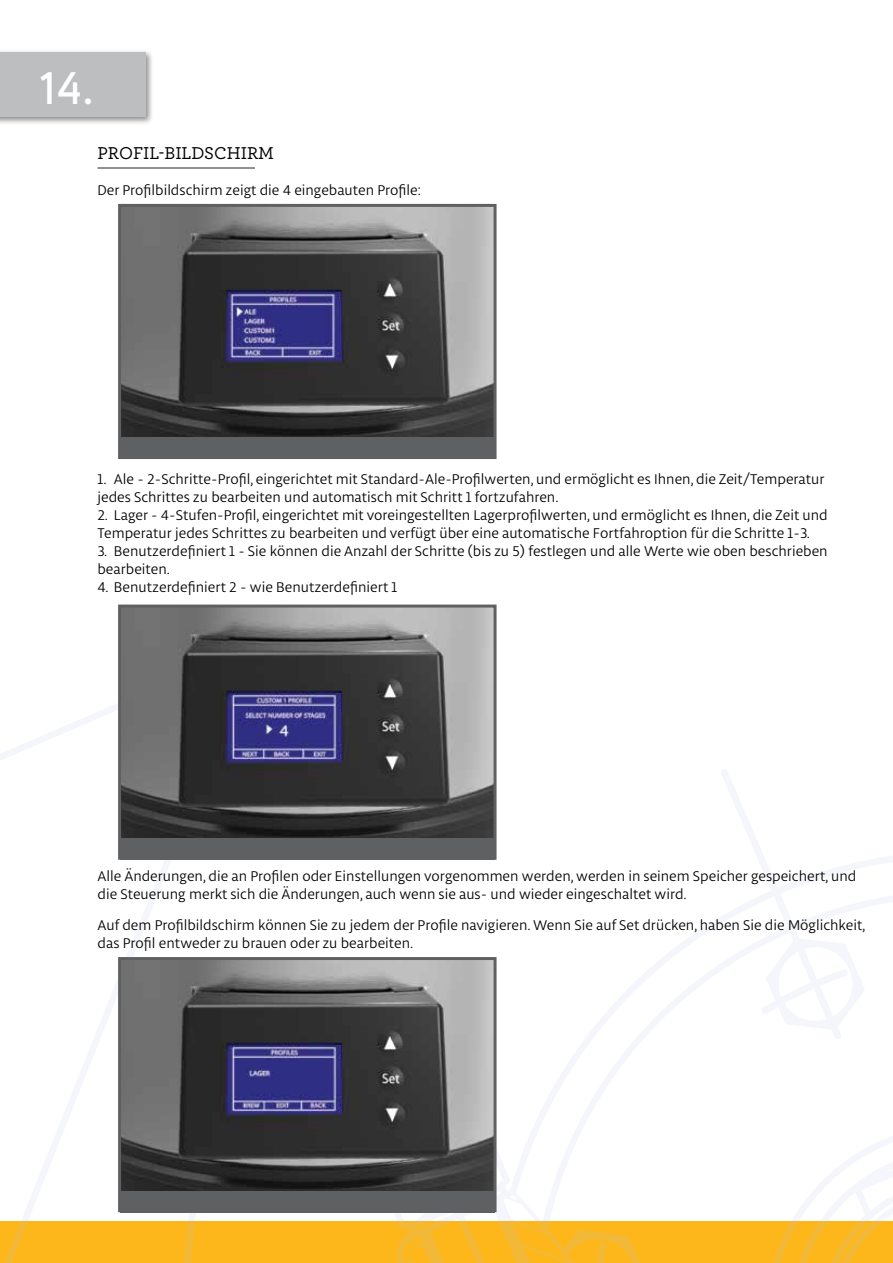
<style>
.page{position:relative;width:893px;height:1263px;background:#fff}
.page>*{position:absolute;margin:0;border:0;box-sizing:border-box;transform-origin:0 0}
.t1{font:600 45.6px "Aaux Next";color:#fff}
.t2{font:500 18px "Archer";color:#000}
.t3{font:15px/18px "Libertad";color:#000}
</style>
<div class="page">
<div style="left:0;top:49px;width:153px;height:77px;background:#000;opacity:.45"></div>
<div style="left:0;top:52px;width:145px;height:65px;background:#bcbec0"></div>
<svg style="left:0;top:704px;width:893px;height:559px"></svg>
<hr style="left:98px;top:167px;width:157px;height:2px;background:#6d6e71">
<img style="left:122px;top:208px;width:371px;height:230px">
<div style="left:118px;top:204px;width:379px;height:255px;border:3px solid #5f6062"></div>
<div style="left:120px;top:438px;width:375px;height:21px;background:#5f6062"></div>
<img style="left:122px;top:609px;width:371px;height:229px">
<div style="left:118px;top:605px;width:379px;height:255px;border:3px solid #5f6062"></div>
<div style="left:120px;top:838px;width:375px;height:22px;background:#5f6062"></div>
<img style="left:122px;top:961px;width:371px;height:230px">
<div style="left:118px;top:957px;width:379px;height:255px;border:3px solid #5f6062"></div>
<div style="left:120px;top:1191px;width:375px;height:21px;background:#5f6062"></div>
<h1 class="t1" style="left:39px;top:57px;width:57px">14.</h1>
<p class="t2" style="left:98px;top:140px;width:178px">PROFIL-BILDSCHIRM</p>
<p class="t3" style="left:98px;top:181px;width:325px">Der Profilbildschirm zeigt die 4 eingebauten Profile:</p>
<p class="t3" style="left:98px;top:470px;width:729px">1. Ale - 2-Schritte-Profil, eingerichtet mit Standard-Ale-Profilwerten, und ermöglicht es Ihnen, die Zeit/Temperatur jedes Schrittes zu bearbeiten und automatisch mit Schritt 1 fortzufahren.</p>
<p class="t3" style="left:98px;top:506px;width:732px">2. Lager - 4-Stufen-Profil, eingerichtet mit voreingestellten Lagerprofilwerten, und ermöglicht es Ihnen, die Zeit und<br>Temperatur jedes Schrittes zu bearbeiten und verfügt über eine automatische Fortfahroption für die Schritte 1-3.</p>
<p class="t3" style="left:98px;top:542px;width:732px">3. Benutzerdefiniert 1 - Sie können die Anzahl der Schritte (bis zu 5) festlegen und alle Werte wie oben beschrieben bearbeiten.</p>
<p class="t3" style="left:98px;top:578px;width:301px">4. Benutzerdefiniert 2 - wie Benutzerdefiniert 1</p>
<p class="t3" style="left:98px;top:867px;width:760px">Alle Änderungen, die an Profilen oder Einstellungen vorgenommen werden, werden in seinem Speicher gespeichert, und die Steuerung merkt sich die Änderungen, auch wenn sie aus- und wieder eingeschaltet wird.</p>
<p class="t3" style="left:98px;top:915px;width:769px">Auf dem Profilbildschirm können Sie zu jedem der Profile navigieren. Wenn Sie auf Set drücken, haben Sie die Möglichkeit, das Profil entweder zu brauen oder zu bearbeiten.</p>
</div>
